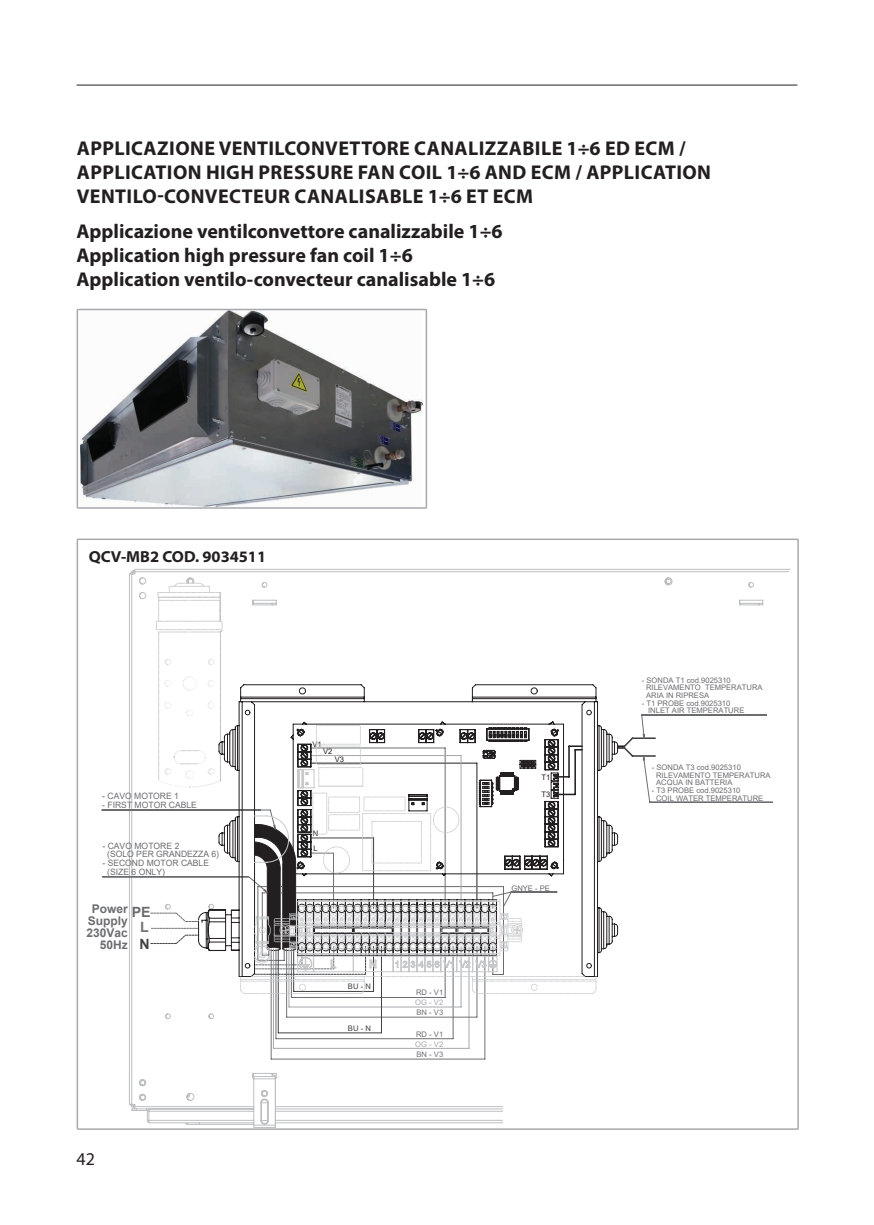
<style>
.page{position:relative;width:874px;height:1225px;background:#fff}
.page>*{position:absolute;margin:0;border:0;box-sizing:border-box;transform-origin:0 0}
.t1{font:700 20px/24px "Myriad Pro";letter-spacing:.005em;color:#231f20}
.t2{font:18px "Myriad Pro";color:#231f20}
.t3{font:700 semi-expanded 16px "Myriad Pro";color:#231f20;scale:.95 1}
.t4{font:700 14.2px "Arial";color:#414243}
.t5{font:700 14.2px "Arial";color:#727376}
.t6{font:700 12px "Arial";color:#6c6d70}
.t7{font:8.8px/8.8px "Arial";color:#6c6d70}
.t8{font:7.6px/7.6px "Arial";color:#6c6d70}
.t9{font:7.6px/15px "Arial";color:#231f20}
.t10{font:7.6px "Arial";color:#a7a8ac}
.t11{font:7.6px "Arial";color:#727376}
.t12{font:7.6px "Arial";color:#414243}
.t13{font:7.6px "Arial";color:#6c6c6f}
.s1{font-size:14.2px;color:#6c6c6f}
</style>
<div class="page">
<hr style="left:77px;top:85px;width:720px;height:1px;background:#231f20">
<img style="left:81px;top:311px;width:341px;height:196px">
<hr style="left:77px;top:309px;width:349px;height:1px;background:#a8a9ad">
<hr style="left:77px;top:507px;width:349px;height:2px;background:#a8a9ad">
<hr style="left:77px;top:309px;width:1px;height:199px;background:#a8a9ad">
<hr style="left:425px;top:309px;width:2px;height:199px;background:#a8a9ad">
<svg style="left:129px;top:569px;width:661px;height:558px"></svg>
<svg style="left:156px;top:582px;width:66px;height:205px"></svg>
<svg style="left:617px;top:714px;width:155px;height:88px"></svg>
<hr style="left:102px;top:876px;width:146px;height:1px;background:#6c6d70">
<hr style="left:102px;top:809px;width:158px;height:1px;background:#6c6d70">
<svg style="left:198px;top:684px;width:419px;height:293px"></svg>
<svg style="left:254px;top:769px;width:243px;height:23px"></svg>
<svg style="left:316px;top:725px;width:47px;height:61px"></svg>
<svg style="left:240px;top:792px;width:356px;height:202px"></svg>
<hr style="left:77px;top:538px;width:720px;height:2px;background:#a8a9ad">
<hr style="left:77px;top:1128px;width:720px;height:1px;background:#a8a9ad">
<hr style="left:77px;top:539px;width:1px;height:590px;background:#a8a9ad">
<hr style="left:797px;top:539px;width:1px;height:590px;background:#a8a9ad">
<p class="t1" style="left:77px;top:135px;width:635px">APPLICAZIONE VENTILCONVETTORE CANALIZZABILE 1÷6 ED ECM /<br>APPLICATION HIGH PRESSURE FAN COIL 1÷6 AND ECM / APPLICATION<br>VENTILO-CONVECTEUR CANALISABLE 1÷6 ET ECM</p>
<p class="t1" style="left:77px;top:219px;width:427px">Applicazione ventilconvettore canalizzabile 1÷6<br>Application high pressure fan coil 1÷6<br>Application ventilo-convecteur canalisable 1÷6</p>
<p class="t3" style="left:89px;top:546px;width:188px">QCV-MB2 COD. 9034511</p>
<p class="t7" style="left:102px;top:792px;width:78px">- CAVO MOTORE 1</p>
<p class="t7" style="left:102px;top:800px;width:96px">- FIRST MOTOR CABLE</p>
<p class="t7" style="left:107px;top:841px;width:113px;text-indent:-5px">- CAVO MOTORE 2<br>(SOLO PER GRANDEZZA 6)</p>
<p class="t7" style="left:107px;top:858px;width:103px;text-indent:-5px">- SECOND MOTOR CABLE (SIZE 6 ONLY)</p>
<p class="t6" style="left:92px;top:900px;width:60px">Power <span class="s1">PE</span></p>
<p class="t6" style="left:88px;top:912px;width:41px">Supply</p>
<p class="t6" style="left:87px;top:924px;width:43px">230Vac</p>
<p class="t6" style="left:100px;top:936px;width:29px">50Hz</p>
<p class="t5" style="left:140px;top:917px;width:10px">L</p>
<p class="t4" style="left:139px;top:933px;width:12px">N</p>
<p class="t2" style="left:77px;top:1147px;width:20px">42</p>
<p class="t9" style="left:312px;top:736px;width:11px">V1</p>
<p class="t9" style="left:323px;top:744px;width:11px">V2</p>
<p class="t9" style="left:334px;top:751px;width:11px">V3</p>
<p class="t9" style="left:312px;top:826px;width:7px">N<br>L</p>
<p class="t12" style="left:348px;top:981px;width:24px">BU - N</p>
<p class="t12" style="left:348px;top:1022px;width:24px">BU - N</p>
<p class="t8" style="left:416px;top:988px;width:29px">RD - V1</p>
<p class="t10" style="left:415px;top:997px;width:29px">OG - V2</p>
<p class="t11" style="left:416px;top:1007px;width:28px">BN - V3</p>
<p class="t8" style="left:416px;top:1030px;width:29px">RD - V1</p>
<p class="t11" style="left:416px;top:1048px;width:28px">BN - V3</p>
<p class="t10" style="left:415px;top:1038px;width:29px">OG - V2</p>
<p class="t9" style="left:541px;top:769px;width:10px">T1</p>
<p class="t9" style="left:541px;top:786px;width:10px">T3</p>
<p class="t13" style="left:511px;top:882px;width:40px">GNYE - PE</p>
<p class="t8" style="left:645px;top:676px;width:118px;text-indent:-4px">- SONDA T1 cod.9025310<br>RILEVAMENTO TEMPERATURA<br>ARIA IN RIPRESA</p>
<p class="t8" style="left:648px;top:699px;width:98px;text-indent:-6px">- T1 PROBE cod.9025310<br>INLET AIR TEMPERATURE</p>
<p class="t8" style="left:655px;top:763px;width:116px;text-indent:-4px">- SONDA T3 cod.9025310<br>RILEVAMENTO TEMPERATURA<br>ACQUA IN BATTERIA</p>
<p class="t8" style="left:655px;top:786px;width:109px;text-indent:-4px">- T3 PROBE cod.9025310<br>COIL WATER TEMPERATURE</p>
</div>
